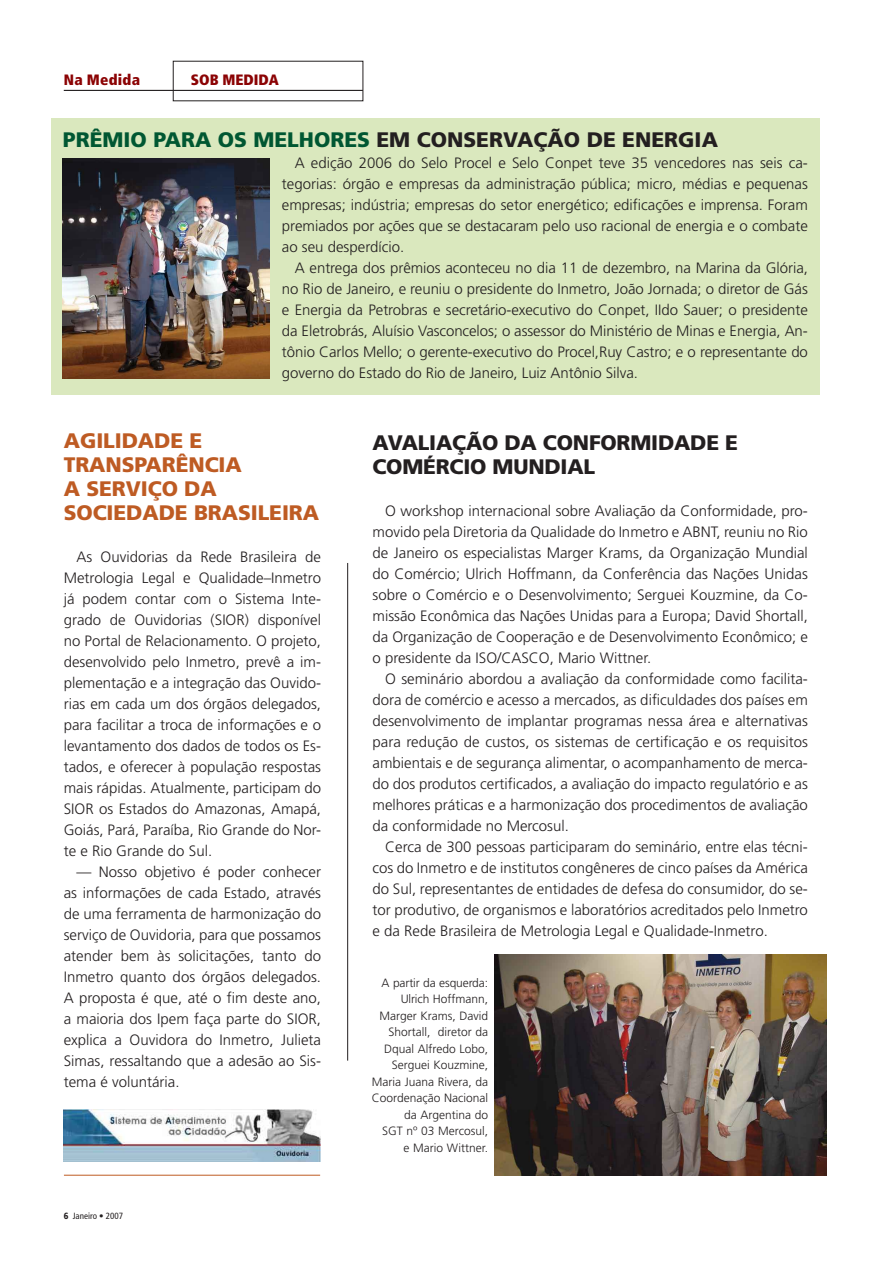
<style>
.page{position:relative;width:893px;height:1263px;background:#fff}
.page>*{position:absolute;margin:0;border:0;box-sizing:border-box;transform-origin:0 0}
.t1{font:900 21px/24px "Frutiger";letter-spacing:-.01em;color:#231f20}
.t2{font:900 21px/24px "Frutiger";letter-spacing:-.005em;color:#be5b23}
.t3{font:300 15px/21px "Frutiger";color:#231f20;text-align:justify}
.t4{font:900 condensed 15px "Frutiger";color:#8b0304}
.t5{font:900 condensed 15px "Frutiger";letter-spacing:.02em;color:#8b0304}
.t6{font:300 12px/16.5px "Frutiger";color:#231f20;text-align:right}
.t7{font:condensed 9px "Frutiger";color:#231f20}
.s1{color:#005732}
.s2{font-weight:900}
</style>
<div class="page">
<div style="left:51px;top:118px;width:768px;height:277px;background:#dae8be"></div>
<hr style="left:64px;top:90px;width:299px;height:1px;background:#231f20">
<img style="left:63px;top:159px;width:206px;height:219px">
<hr style="left:347px;top:563px;width:1px;height:497px;background:#231f20">
<img style="left:495px;top:954px;width:331px;height:222px">
<img style="left:64px;top:1109px;width:257px;height:52px">
<hr style="left:64px;top:1175px;width:256px;height:1px;background:#be5b23">
<p class="t5" style="left:64px;top:70px;width:78px">Na Medida</p>
<p class="t4" style="left:191px;top:70px;width:90px">SOB MEDIDA</p>
<h1 class="t1" style="left:63px;top:128px;width:657px"><span class="s1">PRÊMIO PARA OS MELHORES</span> EM CONSERVAÇÃO DE ENERGIA</h1>
<p class="t3" style="left:282px;top:153px;width:527px;text-indent:13px">A edição 2006 do Selo Procel e Selo Conpet teve 35 vencedores nas seis ca&shy;tegorias: órgão e empresas da administração pública; micro, médias e pequenas empresas; indústria; empresas do setor energético; edificações e imprensa. Foram premiados por ações que se destacaram pelo uso racional de energia e o combate ao seu desperdício.</p>
<p class="t3" style="left:282px;top:258px;width:527px;text-indent:13px">A entrega dos prêmios aconteceu no dia 11 de dezembro, na Marina da Glória, no Rio de Janeiro, e reuniu o presidente do Inmetro, João Jornada; o diretor de Gás e Energia da Petrobras e secretário-executivo do Conpet, IIdo Sauer; o presidente da Eletrobrás, Aluísio Vasconcelos; o assessor do Ministério de Minas e Energia, An&shy;tônio Carlos Mello; o gerente-executivo do Procel,Ruy Castro; e o representante do governo do Estado do Rio de Janeiro, Luiz Antônio Silva.</p>
<h1 class="t2" style="left:64px;top:429px;width:257px">AGILIDADE E<br>TRANSPARÊNCIA<br>A SERVIÇO DA<br>SOCIEDADE BRASILEIRA</h1>
<p class="t3" style="left:64px;top:547px;width:259px;text-indent:13px">As Ouvidorias da Rede Brasileira de Metrologia Legal e Qualidade–Inmetro já podem contar com o Sistema Inte&shy;grado de Ouvidorias (SIOR) disponível no Portal de Relacionamento. O projeto, desenvolvido pelo Inmetro, prevê a im&shy;plementação e a integração das Ouvido&shy;rias em cada um dos órgãos delegados, para facilitar a troca de informações e o levantamento dos dados de todos os Es&shy;tados, e oferecer à população respostas mais rápidas. Atualmente, participam do SIOR os Estados do Amazonas, Amapá, Goiás, Pará, Paraíba, Rio Grande do Nor&shy;te e Rio Grande do Sul.</p>
<p class="t3" style="left:64px;top:862px;width:259px;text-indent:13px">— Nosso objetivo é poder conhecer as informações de cada Estado, através de uma ferramenta de harmonização do serviço de Ouvidoria, para que possamos atender bem às solicitações, tanto do Inmetro quanto dos órgãos delegados.<br>A proposta é que, até o fim deste ano, a maioria dos Ipem faça parte do SIOR, explica a Ouvidora do Inmetro, Julieta Simas, ressaltando que a adesão ao Sis&shy;tema é voluntária.</p>
<p class="t7" style="left:64px;top:1210px;width:61px"><span class="s2">6</span> Janeiro • 2007</p>
<h1 class="t1" style="left:372px;top:430px;width:367px">AVALIAÇÃO DA CONFORMIDADE E<br>COMÉRCIO MUNDIAL</h1>
<p class="t3" style="left:372px;top:500px;width:437px;text-indent:13px">O workshop internacional sobre Avaliação da Conformidade, pro&shy;movido pela Diretoria da Qualidade do Inmetro e ABNT, reuniu no Rio de Janeiro os especialistas Marger Krams, da Organização Mundial do Comércio; Ulrich Hoffmann, da Conferência das Nações Unidas sobre o Comércio e o Desenvolvimento; Serguei Kouzmine, da Co&shy;missão Econômica das Nações Unidas para a Europa; David Shortall, da Organização de Cooperação e de Desenvolvimento Econômico; e o presidente da ISO/CASCO, Mario Wittner.</p>
<p class="t3" style="left:372px;top:668px;width:437px;text-indent:13px">O seminário abordou a avaliação da conformidade como facilita&shy;dora de comércio e acesso a mercados, as dificuldades dos países em desenvolvimento de implantar programas nessa área e alternativas para redução de custos, os sistemas de certificação e os requisitos ambientais e de segurança alimentar, o acompanhamento de merca&shy;do dos produtos certificados, a avaliação do impacto regulatório e as melhores práticas e a harmonização dos procedimentos de avaliação da conformidade no Mercosul.</p>
<p class="t3" style="left:372px;top:836px;width:437px;text-indent:13px">Cerca de 300 pessoas participaram do seminário, entre elas técni&shy;cos do Inmetro e de institutos congêneres de cinco países da América do Sul, representantes de entidades de defesa do consumidor, do se&shy;tor produtivo, de organismos e laboratórios acreditados pelo Inmetro e da Rede Brasileira de Metrologia Legal e Qualidade-Inmetro.</p>
<p class="t6" style="left:372px;top:974px;width:118px">A partir da esquerda:<br>Ulrich Hoffmann,<br>Marger Krams, David<br>Shortall, diretor da<br>Dqual Alfredo Lobo,<br>Serguei Kouzmine,<br>Maria Juana Rivera, da<br>Coordenação Nacional da Argentina do<br>SGT nº 03 Mercosul,<br>e Mario Wittner.</p>
</div>
